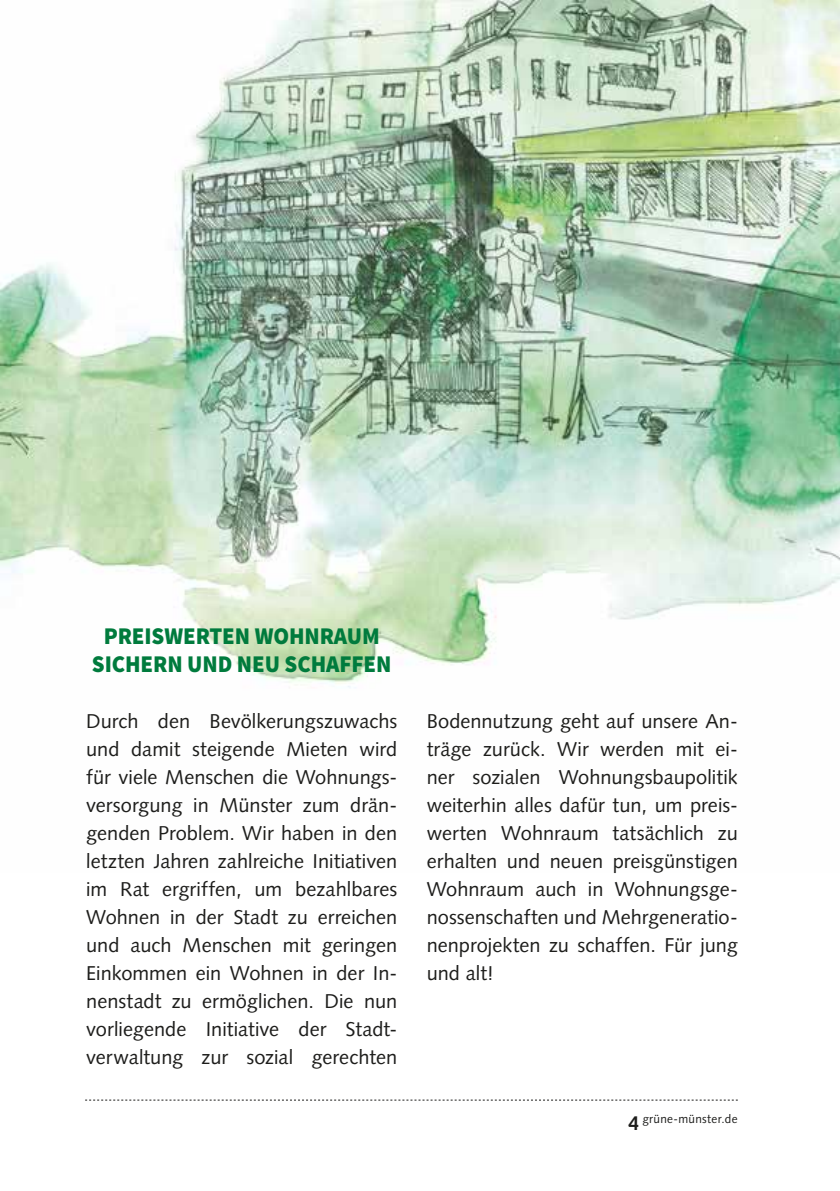
<style>
.page{position:relative;width:840px;height:1191px;background:#fff}
.page>*{position:absolute;margin:0;border:0;box-sizing:border-box;transform-origin:0 0}
.t1{font:900 24px/28px "Source Sans Pro";letter-spacing:-.005em;color:#007b3d;text-align:center;scale:.95 1}
.t2{font:20px/28px "Syntax LT Std";color:#1d1d1b;text-align:justify}
.t3{font:12px "Syntax LT Std";letter-spacing:.025em;color:#1d1d1b}
.s1{font-weight:700;font-size:20px}
</style>
<div class="page">
<svg style="left:85px;top:1099px;width:652px;height:1px"></svg>
<img style="left:0;top:0;width:839px;height:688px">
<p class="t1" style="left:92px;top:623px;width:316px">PREISWERTEN WOHNRAUM<br>SICHERN UND NEU SCHAFFEN</p>
<p class="t2" style="left:86px;top:707px;width:312px">Durch den Bevölkerungszuwachs und damit steigende Mieten wird für viele Menschen die Wohnungs&shy;versorgung in Münster zum drän&shy;genden Problem. Wir haben in den letzten Jahren zahlreiche Initiativen im Rat ergriffen, um bezahlbares Wohnen in der Stadt zu erreichen und auch Menschen mit geringen Einkommen ein Wohnen in der In&shy;nenstadt zu ermöglichen. Die nun vorliegende Initiative der Stadt&shy;verwaltung zur sozial gerechten</p>
<p class="t2" style="left:426px;top:707px;width:312px">Bodennutzung geht auf unsere An&shy;träge zurück. Wir werden mit ei&shy;ner sozialen Wohnungsbaupolitik weiterhin alles dafür tun, um preis&shy;werten Wohnraum tatsächlich zu erhalten und neuen preisgünstigen Wohnraum auch in Wohnungsge&shy;nossenschaften und Mehrgeneratio&shy;nenprojekten zu schaffen. Für jung und alt!</p>
<p class="t3" style="left:628px;top:1111px;width:110px"><span class="s1">4</span> grüne-münster.de</p>
</div>
